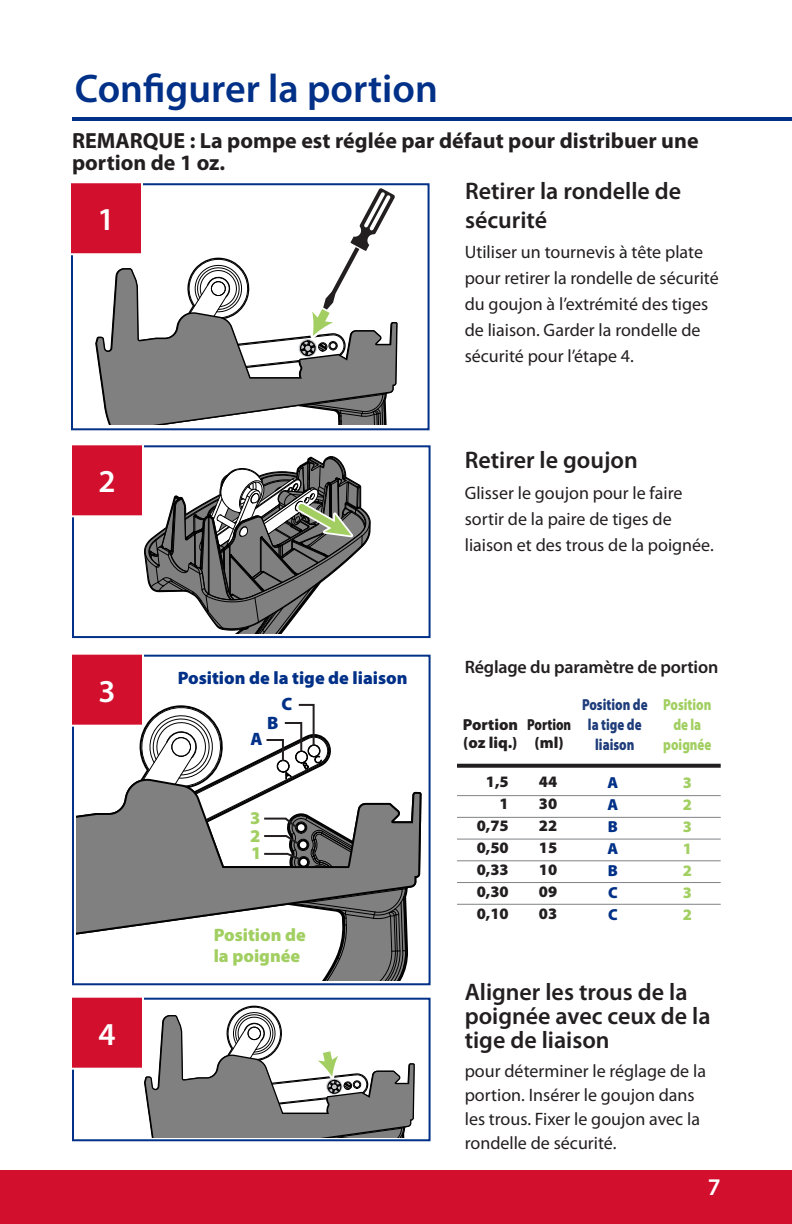
<style>
.page{position:relative;width:792px;height:1224px;background:#fff}
.page>*{position:absolute;margin:0;border:0;box-sizing:border-box;transform-origin:0 0}
.Sub_Heading{font:600 40px "Myriad Pro";color:#003087}
.Sub_Heading-2{font:600 32px "Myriad Pro";color:#fff}
.Sub_Heading-3{font:600 24px/24px "Myriad Pro";color:#231f20}
.t1{font:600 24px "Myriad Pro";color:#fff}
.t2{font:700 22px/22px "Myriad Pro";color:#231f20}
.t3{font:18px/26px "Myriad Pro";color:#231f20}
.t4{font:900 18px "Myriad Pro";color:#003087}
.Sub_Heading-4{font:600 18px "Myriad Pro";letter-spacing:-.01em;color:#231f20}
.t5{font:900 18px/22px "Myriad Pro";color:#a2cf62}
.t6{font:900 16px/18px "Myriad Pro";color:#231f20}
.t7{font:900 16px/20px "Myriad Pro";color:#1f3d7b;text-align:center;scale:.8 1}
.t8{font:900 16px/20px "Myriad Pro";color:#a2cf62;text-align:center;scale:.8 1}
.t9{font:900 16px "Myriad Pro";color:#003087}
.t10{font:900 16px "Myriad Pro";color:#a2cf62}
.t11{font:900 16px "Myriad Pro";color:#231f20;scale:.8 1}
</style>
<div class="page">
<div style="left:0;top:1170px;width:792px;height:54px;background:#d2102e"></div>
<hr style="left:72px;top:117px;width:720px;height:4px;background:#003087">
<div style="left:72px;top:445px;width:359px;height:193px;border:2px solid #003087"></div>
<div style="left:71px;top:444px;width:72px;height:72px;background:#d2102e"></div>
<div style="left:70px;top:443px;width:74px;height:74px;border:2px solid #fff"></div>
<svg style="left:145px;top:456px;width:226px;height:178px"></svg>
<div style="left:71px;top:183px;width:359px;height:247px;border:2px solid #003087"></div>
<div style="left:70px;top:182px;width:72px;height:72px;background:#d2102e"></div>
<div style="left:69px;top:181px;width:74px;height:74px;border:2px solid #fff"></div>
<svg style="left:96px;top:188px;width:300px;height:237px"></svg>
<div style="left:300px;top:340px;width:16px;height:16px;border:1px solid #000;border-radius:50%"></div>
<div style="left:72px;top:998px;width:359px;height:143px;border:2px solid #003087"></div>
<div style="left:71px;top:997px;width:72px;height:72px;background:#d2102e"></div>
<div style="left:70px;top:996px;width:74px;height:74px;border:2px solid #fff"></div>
<svg style="left:144px;top:1005px;width:271px;height:133px"></svg>
<div style="left:72px;top:655px;width:359px;height:330px;border:2px solid #003087"></div>
<div style="left:71px;top:654px;width:72px;height:72px;background:#d2102e"></div>
<div style="left:70px;top:653px;width:74px;height:74px;border:2px solid #fff"></div>
<svg style="left:457px;top:764px;width:264px;height:4px"></svg>
<hr style="left:457px;top:795px;width:264px;height:1px;background:#808285">
<hr style="left:457px;top:817px;width:264px;height:1px;background:#808285">
<hr style="left:457px;top:839px;width:264px;height:1px;background:#808285">
<hr style="left:457px;top:860px;width:264px;height:1px;background:#808285">
<hr style="left:457px;top:882px;width:264px;height:1px;background:#808285">
<hr style="left:457px;top:904px;width:264px;height:1px;background:#808285">
<svg style="left:76px;top:703px;width:344px;height:277px"></svg>
<p class="Sub_Heading" style="left:75px;top:63px;width:365px">Configurer la portion</p>
<p class="t2" style="left:72px;top:129px;width:628px">REMARQUE : La pompe est réglée par défaut pour distribuer une portion de 1 oz.</p>
<p class="Sub_Heading-2" style="left:97px;top:199px;width:19px">1</p>
<p class="Sub_Heading-2" style="left:98px;top:461px;width:19px">2</p>
<p class="Sub_Heading-2" style="left:98px;top:671px;width:19px">3</p>
<p class="Sub_Heading-2" style="left:98px;top:1014px;width:19px">4</p>
<p class="t4" style="left:178px;top:666px;width:231px">Position de la tige de liaison</p>
<p class="t4" style="left:267px;top:711px;width:13px">B</p>
<p class="t4" style="left:282px;top:691px;width:12px">C</p>
<p class="t4" style="left:250px;top:727px;width:14px">A</p>
<p class="t5" style="left:250px;top:807px;width:12px">3</p>
<p class="t5" style="left:250px;top:824px;width:12px">2</p>
<p class="t5" style="left:251px;top:841px;width:12px">1</p>
<p class="t5" style="left:214px;top:923px;width:94px">Position de la poignée</p>
<p class="Sub_Heading-3" style="left:465px;top:176px;width:218px;line-height:28.8px">Retirer la rondelle de sécurité</p>
<p class="t3" style="left:465px;top:239px;width:256px">Utiliser un tournevis à tête plate pour retirer la rondelle de sécurité du goujon à l’extrémité des tiges de liaison. Garder la rondelle de sécurité pour l’étape 4.</p>
<p class="Sub_Heading-3" style="left:465px;top:447px;width:175px">Retirer le goujon</p>
<p class="t3" style="left:465px;top:480px;width:251px">Glisser le goujon pour le faire sortir de la paire de tiges de liaison et des trous de la poignée.</p>
<p class="Sub_Heading-4" style="left:465px;top:655px;width:255px">Réglage du paramètre de portion</p>
<p class="t6" style="left:463px;top:715px;width:57px">Portion (oz liq.)</p>
<p class="t6" style="left:486px;top:772px;width:24px">1,5</p>
<p class="t6" style="left:500px;top:794px;width:11px">1</p>
<p class="t6" style="left:477px;top:816px;width:34px">0,75</p>
<p class="t6" style="left:477px;top:838px;width:34px">0,50</p>
<p class="t6" style="left:477px;top:860px;width:34px">0,33</p>
<p class="t6" style="left:477px;top:882px;width:34px">0,30</p>
<p class="t6" style="left:477px;top:904px;width:34px">0,10</p>
<p class="t11" style="left:527px;top:714px;width:57px">Portion</p>
<p class="t6" style="left:535px;top:733px;width:31px">(ml)</p>
<p class="t6" style="left:539px;top:772px;width:20px">44</p>
<p class="t6" style="left:539px;top:794px;width:20px">30</p>
<p class="t6" style="left:539px;top:816px;width:20px">22</p>
<p class="t6" style="left:539px;top:838px;width:20px">15</p>
<p class="t6" style="left:539px;top:860px;width:20px">10</p>
<p class="t6" style="left:539px;top:882px;width:20px">09</p>
<p class="t6" style="left:539px;top:904px;width:20px">03</p>
<p class="t7" style="left:582px;top:694px;width:83px">Position de la tige de liaison</p>
<p class="t9" style="left:607px;top:771px;width:12px">A</p>
<p class="t9" style="left:607px;top:793px;width:12px">A</p>
<p class="t9" style="left:608px;top:815px;width:12px">B</p>
<p class="t9" style="left:607px;top:837px;width:12px">A</p>
<p class="t9" style="left:608px;top:859px;width:12px">B</p>
<p class="t9" style="left:608px;top:881px;width:11px">C</p>
<p class="t9" style="left:608px;top:903px;width:11px">C</p>
<p class="t8" style="left:663px;top:694px;width:62px">Position de la poignée</p>
<p class="t10" style="left:683px;top:771px;width:11px">3</p>
<p class="t10" style="left:683px;top:793px;width:11px">2</p>
<p class="t10" style="left:683px;top:815px;width:11px">3</p>
<p class="t10" style="left:683px;top:837px;width:11px">1</p>
<p class="t10" style="left:683px;top:859px;width:11px">2</p>
<p class="t10" style="left:683px;top:881px;width:11px">3</p>
<p class="t10" style="left:683px;top:903px;width:11px">2</p>
<p class="Sub_Heading-3" style="left:465px;top:980px;width:247px">Aligner les trous de la poignée avec ceux de la tige de liaison</p>
<p class="t3" style="left:465px;top:1058px;width:243px;line-height:24px">pour déterminer le réglage de la portion. Insérer le goujon dans les trous. Fixer le goujon avec la rondelle de sécurité.</p>
<h3 class="t1" style="left:708px;top:1171px;width:14px">7</h3>
</div>
